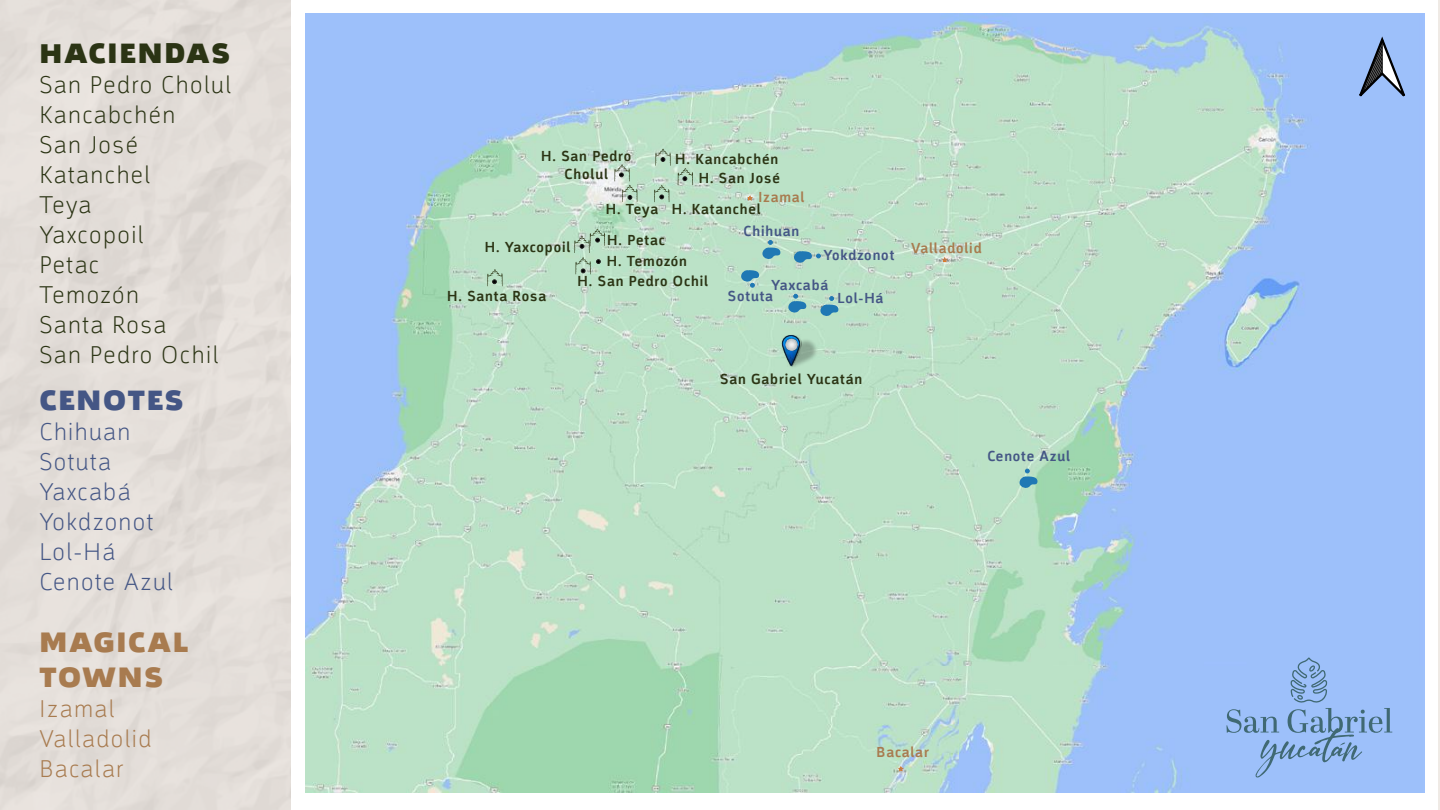
<style>
.page{position:relative;width:1440px;height:810px;background:#e9e1da}
.page>*{position:absolute;margin:0;border:0;box-sizing:border-box;transform-origin:0 0}
.t1{font:37.5px/35px "Argumentum Regular 3";letter-spacing:.05em;color:#a87b4f}
.t2{font:37.5px "Argumentum Regular 3";letter-spacing:.05em;color:#2b3414}
.t3{font:37.5px "Argumentum Regular 3";letter-spacing:.05em;color:#445685}
.t4{font:25px/30px "Argumentum Regular 10";letter-spacing:.06em;color:#2b3414}
.t5{font:25px/30px "Argumentum Regular 10";letter-spacing:.06em;color:#445685}
.t6{font:25px/30px "Argumentum Regular 10";letter-spacing:.06em;color:#a87b4f}
.t7{font:15px "Argumentum Regular 11";letter-spacing:.06em;color:#2b3414}
.t8{font:15px "Argumentum Regular 11";letter-spacing:.06em;color:#445685}
.t9{font:15px "Argumentum Regular 11";letter-spacing:.06em;color:#a87b4f}
</style>
<div class="page">
<div style="left:291px;top:0;width:1147px;height:810px;background:#fff"></div>
<img style="left:306px;top:14px;width:1118px;height:778px">
<img style="left:781px;top:335px;width:20px;height:32px">
<img style="left:782px;top:335px;width:18px;height:31px">
<div style="left:782px;top:335px;width:18px;height:31px;border:1px solid #000;border-radius:8px"></div>
<img style="left:787px;top:338px;width:32px;height:32px">
<svg style="left:785px;top:338px;width:12px;height:12px"></svg>
<svg style="left:1354px;top:37px;width:56px;height:68px;background:#8ba5d1"></svg>
<hr style="left:1382px;top:40px;width:1px;height:33px;background:#000">
<svg style="left:942px;top:257px;width:5px;height:5px"></svg>
<svg style="left:898px;top:766px;width:6px;height:5px"></svg>
<svg style="left:747px;top:195px;width:6px;height:6px"></svg>
<svg style="left:487px;top:269px;width:16px;height:17px"></svg>
<svg style="left:574px;top:229px;width:31px;height:45px"></svg>
<svg style="left:614px;top:164px;width:24px;height:38px"></svg>
<svg style="left:654px;top:185px;width:15px;height:17px"></svg>
<svg style="left:655px;top:149px;width:16px;height:17px"></svg>
<svg style="left:678px;top:168px;width:15px;height:17px"></svg>
<svg style="left:740px;top:269px;width:20px;height:18px"></svg>
<svg style="left:762px;top:241px;width:19px;height:20px"></svg>
<svg style="left:793px;top:250px;width:27px;height:14px"></svg>
<svg style="left:788px;top:294px;width:19px;height:20px"></svg>
<svg style="left:820px;top:297px;width:19px;height:21px"></svg>
<svg style="left:1019px;top:469px;width:19px;height:20px"></svg>
<svg style="left:1226px;top:658px;width:166px;height:120px;background:#92b6eb"></svg>
<h1 class="t2" style="left:39px;top:28px;width:193px">HACIENDAS</h1>
<h2 class="t4" style="left:39px;top:70px;width:193px">San Pedro Cholul<br>Kancabchén<br>San José<br>Katanchel<br>Teya<br>Yaxcopoil<br>Petac<br>Temozón<br>Santa Rosa<br>San Pedro Ochil</h2>
<h1 class="t3" style="left:39px;top:375px;width:146px">CENOTES</h1>
<h2 class="t5" style="left:39px;top:416px;width:135px">Chihuan<br>Sotuta<br>Yaxcabá<br>Yokdzonot<br>Lol-Há<br>Cenote Azul</h2>
<h1 class="t1" style="left:39px;top:623px;width:150px">MAGICAL<br>TOWNS</h1>
<h2 class="t6" style="left:39px;top:693px;width:114px">Izamal<br>Valladolid<br>Bacalar</h2>
<p class="t7" style="left:541px;top:147px;width:92px">H. San Pedro</p>
<p class="t7" style="left:675px;top:150px;width:104px">H. Kancabchén</p>
<p class="t7" style="left:565px;top:165px;width:45px">Cholul</p>
<p class="t7" style="left:699px;top:169px;width:83px">H. San José</p>
<p class="t7" style="left:485px;top:238px;width:87px">H. Yaxcopoil</p>
<p class="t7" style="left:447px;top:287px;width:100px">H. Santa Rosa</p>
<p class="t7" style="left:606px;top:200px;width:54px">H. Teya</p>
<p class="t7" style="left:607px;top:231px;width:59px">H. Petac</p>
<p class="t9" style="left:758px;top:188px;width:48px">Izamal</p>
<p class="t7" style="left:672px;top:200px;width:91px">H. Katanchel</p>
<p class="t8" style="left:744px;top:222px;width:57px">Chihuan</p>
<p class="t7" style="left:607px;top:252px;width:82px">H. Temozón</p>
<p class="t8" style="left:824px;top:246px;width:72px">Yokdzonot</p>
<p class="t7" style="left:578px;top:272px;width:132px">H. San Pedro Ochil</p>
<p class="t8" style="left:771px;top:276px;width:58px">Yaxcabá</p>
<p class="t8" style="left:728px;top:287px;width:47px">Sotuta</p>
<p class="t8" style="left:837px;top:289px;width:48px">Lol-Há</p>
<p class="t9" style="left:911px;top:239px;width:72px">Valladolid</p>
<p class="t7" style="left:720px;top:369px;width:144px">San Gabriel Yucatán</p>
<p class="t8" style="left:987px;top:447px;width:84px">Cenote Azul</p>
<p class="t9" style="left:877px;top:743px;width:54px">Bacalar</p>
</div>
